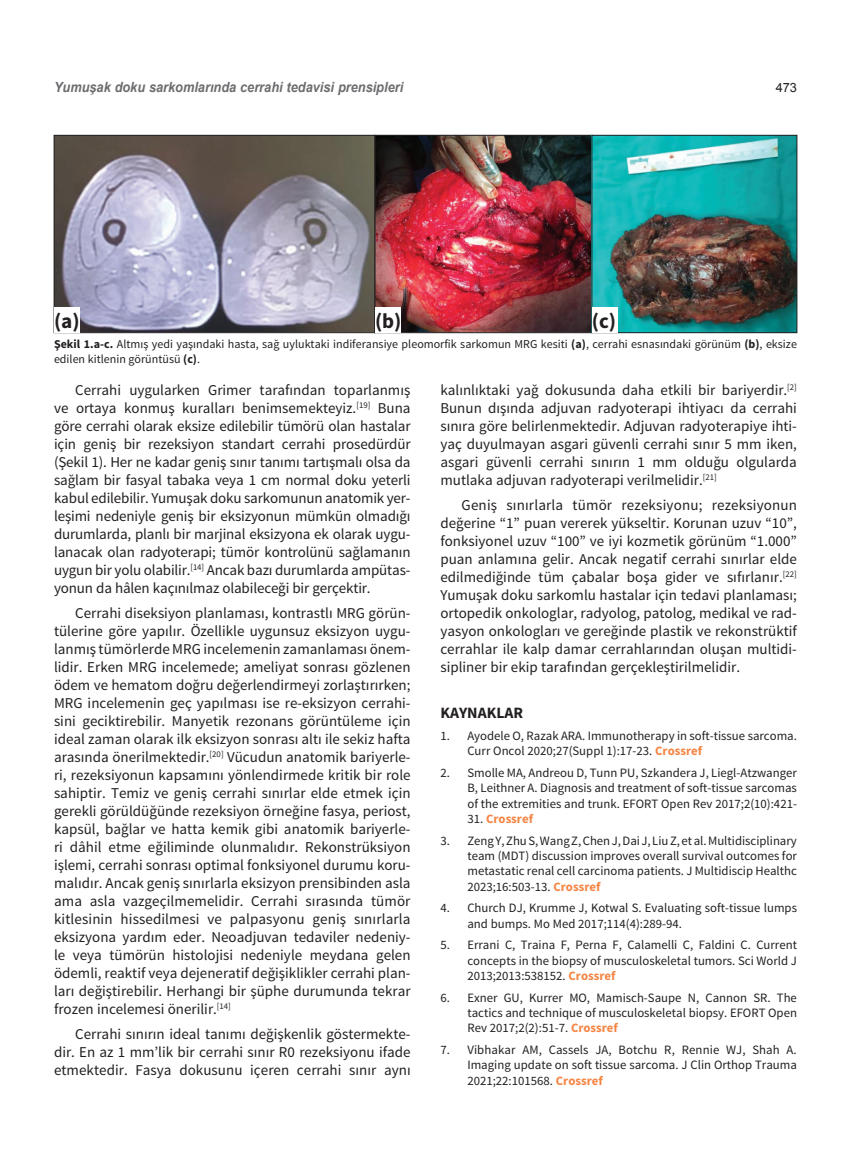
<style>
.page{position:relative;width:851px;height:1149px;background:#fff}
.page>*{position:absolute;margin:0;border:0;box-sizing:border-box;transform-origin:0 0}
.t1{font:700 21px "Source Sans Pro";color:#231f20}
.t2{font:700 15.75px "Source Sans Pro";color:#231f20}
.t3{font:15px/18px "Source Sans Pro";color:#231f20;text-align:justify}
.t4{font:italic 700 14.1px "Arial";color:#6c6d70;scale:.91 1}
.t5{font:12.75px/15.3px "Source Sans Pro";color:#231f20;text-align:justify}
.t6{font:700 12.75px "Source Sans Pro";color:#f58544}
.t7{font:12.75px "Arial";color:#231f20}
.t8{font:12px/14.4px "Source Sans Pro";color:#231f20}
.s1{font-weight:700}
.s2{font-weight:700;color:#f58544}
.s3{font-weight:400;color:#231f20}
</style>
<div class="page">
<img style="left:56px;top:137px;width:738px;height:193px">
<div style="left:54px;top:135px;width:321px;height:197px;border:1px solid #231f20"></div>
<div style="left:375px;top:135px;width:216px;height:197px;border:1px solid #231f20"></div>
<div style="left:591px;top:135px;width:205px;height:197px;border:1px solid #231f20"></div>
<div style="left:54px;top:307px;width:26px;height:25px;background:#fff"></div>
<div style="left:591px;top:307px;width:26px;height:25px;background:#fff"></div>
<div style="left:375px;top:307px;width:25px;height:25px;background:#fff"></div>
<p class="t4" style="left:54px;top:78px;width:385px">Yumuşak doku sarkomlarında cerrahi tedavisi prensipleri</p>
<p class="t7" style="left:775px;top:79px;width:23px">473</p>
<h1 class="t1" style="left:54px;top:307px;width:27px">(a)</h1>
<h1 class="t1" style="left:375px;top:307px;width:28px">(b)</h1>
<h1 class="t1" style="left:591px;top:307px;width:26px">(c)</h1>
<p class="t8" style="left:54px;top:337px;width:744px"><span class="s1">Şekil 1.a-c.</span> Altmış yedi yaşındaki hasta, sağ uyluktaki indiferansiye pleomorfik sarkomun MRG kesiti <span class="s1">(a)</span>, cerrahi esnasındaki görünüm <span class="s1">(b)</span>, eksize edilen kitlenin görüntüsü <span class="s1">(c)</span>.</p>
<p class="t3" style="left:54px;top:381px;width:358px;text-indent:21px">Cerrahi uygularken Grimer tarafından toparlanmış ve ortaya konmuş kuralları benimsemekteyiz.<sup>[19]</sup> Buna göre cerrahi olarak eksize edilebilir tümörü olan hastalar için geniş bir rezeksiyon standart cerrahi prosedürdür (Şekil 1). Her ne kadar geniş sınır tanımı tartışmalı olsa da sağlam bir fasyal tabaka veya 1 cm normal doku yeterli kabul edilebilir. Yumuşak doku sarkomunun anatomik yer&shy;leşimi nedeniyle geniş bir eksizyonun mümkün olmadığı durumlarda, planlı bir marjinal eksizyona ek olarak uygu&shy;lanacak olan radyoterapi; tümör kontrolünü sağlamanın uygun bir yolu olabilir.<sup>[14]</sup> Ancak bazı durumlarda ampütas&shy;yonun da hâlen kaçınılmaz olabileceği bir gerçektir.</p>
<p class="t3" style="left:54px;top:604px;width:358px;text-indent:21px">Cerrahi diseksiyon planlaması, kontrastlı MRG görün&shy;tülerine göre yapılır. Özellikle uygunsuz eksizyon uygu&shy;lanmış tümörlerde MRG incelemenin zamanlaması önem&shy;lidir. Erken MRG incelemede; ameliyat sonrası gözlenen ödem ve hematom doğru değerlendirmeyi zorlaştırırken; MRG incelemenin geç yapılması ise re-eksizyon cerrahi&shy;sini geciktirebilir. Manyetik rezonans görüntüleme için ideal zaman olarak ilk eksizyon sonrası altı ile sekiz hafta arasında önerilmektedir.<sup>[20]</sup> Vücudun anatomik bariyerle&shy;ri, rezeksiyonun kapsamını yönlendirmede kritik bir role sahiptir. Temiz ve geniş cerrahi sınırlar elde etmek için gerekli görüldüğünde rezeksiyon örneğine fasya, periost, kapsül, bağlar ve hatta kemik gibi anatomik bariyerle&shy;ri dâhil etme eğiliminde olunmalıdır. Rekonstrüksiyon işlemi, cerrahi sonrası optimal fonksiyonel durumu koru&shy;malıdır. Ancak geniş sınırlarla eksizyon prensibinden asla ama asla vazgeçilmemelidir. Cerrahi sırasında tümör kitlesinin hissedilmesi ve palpasyonu geniş sınırlarla eksizyona yardım eder. Neoadjuvan tedaviler nedeniy&shy;le veya tümörün histolojisi nedeniyle meydana gelen ödemli, reaktif veya dejeneratif değişiklikler cerrahi plan&shy;ları değiştirebilir. Herhangi bir şüphe durumunda tekrar frozen incelemesi önerilir.<sup>[14]</sup></p>
<p class="t3" style="left:54px;top:1024px;width:358px;text-indent:21px">Cerrahi sınırın ideal tanımı değişkenlik göstermekte&shy;dir. En az 1 mm’lik bir cerrahi sınır R0 rezeksiyonu ifade etmektedir. Fasya dokusunu içeren cerrahi sınır aynı</p>
<p class="t3" style="left:440px;top:381px;width:358px">kalınlıktaki yağ dokusunda daha etkili bir bariyerdir.<sup>[2] </sup>Bunun dışında adjuvan radyoterapi ihtiyacı da cerrahi sınıra göre belirlenmektedir. Adjuvan radyoterapiye ihti&shy;yaç duyulmayan asgari güvenli cerrahi sınır 5 mm iken, asgari güvenli cerrahi sınırın 1 mm olduğu olgularda mutlaka adjuvan radyoterapi verilmelidir.<sup>[21]</sup></p>
<p class="t3" style="left:440px;top:496px;width:358px;text-indent:21px">Geniş sınırlarla tümör rezeksiyonu; rezeksiyonun değerine “1” puan vererek yükseltir. Korunan uzuv “10”, fonksiyonel uzuv “100” ve iyi kozmetik görünüm “1.000” puan anlamına gelir. Ancak negatif cerrahi sınırlar elde edilmediğinde tüm çabalar boşa gider ve sıfırlanır.<sup>[22] </sup>Yumuşak doku sarkomlu hastalar için tedavi planlaması; ortopedik onkologlar, radyolog, patolog, medikal ve rad&shy;yasyon onkologları ve gereğinde plastik ve rekonstrüktif cerrahlar ile kalp damar cerrahlarından oluşan multidi&shy;sipliner bir ekip tarafından gerçekleştirilmelidir.</p>
<p class="t2" style="left:440px;top:702px;width:84px">KAYNAKLAR</p>
<p class="t5" style="left:467px;top:728px;width:331px;text-indent:-27px">1. Ayodele O, Razak ARA. Immunotherapy in soft-tissue sarcoma.<br>Curr Oncol 2020;27(Suppl 1):17-23. <span class="s2">Crossref</span></p>
<p class="t5" style="left:467px;top:765px;width:331px;text-indent:-27px">2. Smolle MA, Andreou D, Tunn PU, Szkandera J, Liegl-Atzwanger B, Leithner A. Diagnosis and treatment of soft-tissue sarcomas of the extremities and trunk. EFORT Open Rev 2017;2(10):421-</p>
<p class="t6" style="left:467px;top:810px;width:67px"><span class="s3">31.</span> Crossref</p>
<p class="t5" style="left:467px;top:832px;width:331px;text-indent:-27px">3. Zeng Y, Zhu S, Wang Z, Chen J, Dai J, Liu Z, et al. Multidisciplinary team (MDT) discussion improves overall survival outcomes for metastatic renal cell carcinoma patients. J Multidiscip Healthc 2023;16:503-13. <span class="s2">Crossref</span></p>
<p class="t5" style="left:467px;top:900px;width:331px;text-indent:-27px">4. Church DJ, Krumme J, Kotwal S. Evaluating soft-tissue lumps and bumps. Mo Med 2017;114(4):289-94.</p>
<p class="t5" style="left:467px;top:937px;width:331px;text-indent:-27px">5. Errani C, Traina F, Perna F, Calamelli C, Faldini C. Current concepts in the biopsy of musculoskeletal tumors. Sci World J 2013;2013:538152. <span class="s2">Crossref</span></p>
<p class="t5" style="left:467px;top:989px;width:331px;text-indent:-27px">6. Exner GU, Kurrer MO, Mamisch-Saupe N, Cannon SR. The tactics and technique of musculoskeletal biopsy. EFORT Open Rev 2017;2(2):51-7. <span class="s2">Crossref</span></p>
<p class="t5" style="left:467px;top:1042px;width:331px;text-indent:-27px">7. Vibhakar AM, Cassels JA, Botchu R, Rennie WJ, Shah A.<br>Imaging update on soft tissue sarcoma. J Clin Orthop Trauma 2021;22:101568. <span class="s2">Crossref</span></p>
</div>
